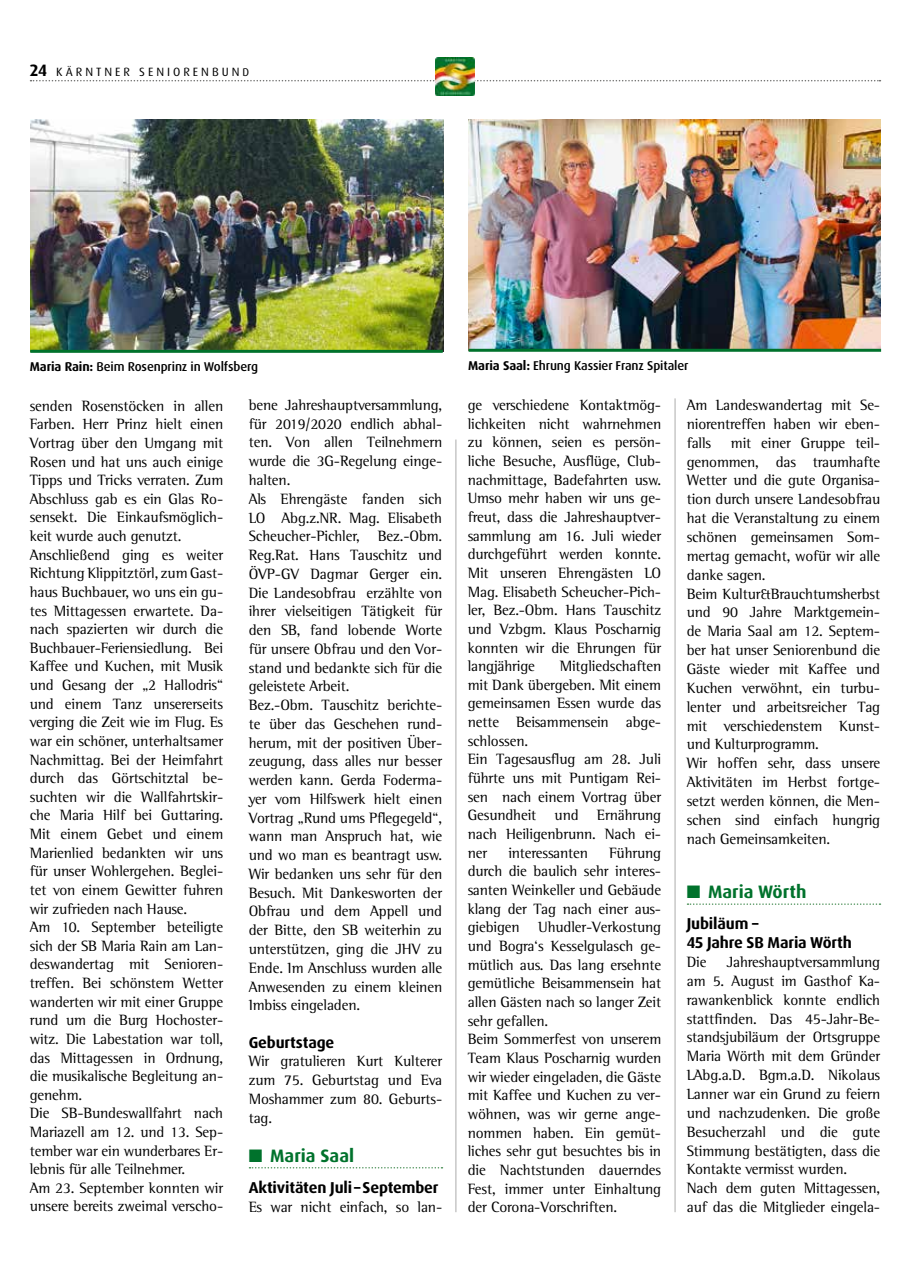
<style>
.page{position:relative;width:910px;height:1276px;background:#fff}
.page>*{position:absolute;margin:0;border:0;box-sizing:border-box;transform-origin:0 0}
.t1{font:700 18px "Dax Pro";color:#00722c}
.t2{font:700 15.75px/18.9px "Dax Pro";letter-spacing:-.01em;color:#000}
.t3{font:15.3px/18.6px "Rotis Semi Serif";letter-spacing:-.01em;color:#000}
.t4{font:500 12.75px "Dax Pro";letter-spacing:-.01em;color:#000}
.t5{font:12px "Dax Pro";letter-spacing:.25em;color:#000}
.s1{font-weight:700;font-size:16.5px}
.s2{font-size:11.25px}
.s3{font-weight:700}
</style>
<div class="page">
<svg style="left:31px;top:80px;width:849px;height:1px"></svg>
<img style="left:436px;top:57px;width:38px;height:39px">
<hr style="left:456px;top:439px;width:1px;height:773px;background:#878786">
<hr style="left:675px;top:398px;width:1px;height:814px;background:#878786">
<svg style="left:687px;top:903px;width:193px;height:2px"></svg>
<img style="left:30px;top:119px;width:413px;height:231px">
<img style="left:469px;top:119px;width:412px;height:230px">
<hr style="left:30px;top:350px;width:413px;height:3px;background:#00722c">
<hr style="left:469px;top:349px;width:412px;height:3px;background:#00722c">
<svg style="left:249px;top:1167px;width:193px;height:1px"></svg>
<p class="t5" style="left:30px;top:64px;width:221px"><span class="s1">24</span> KÄRNTNER SENIORENBUN<span class="s2">D</span></p>
<p class="t4" style="left:30px;top:358px;width:230px"><span class="s3">Maria Rain:</span> Beim Rosenprinz in Wolfsberg</p>
<p class="t4" style="left:468px;top:357px;width:222px"><span class="s3">Maria Saal:</span> Ehrung Kassier Franz Spitaler</p>
<p class="t3" style="left:249px;top:395px;width:195px">bene Jahreshauptversammlung, für 2019/2020 endlich abhal&shy;ten. Von allen Teilnehmern wurde die 3G-Regelung einge&shy;halten.<br>Als Ehrengäste fanden sich<br>LO Abg.z.NR. Mag. Elisabeth<br>Scheucher-Pichler, Bez.-Obm.<br>Reg.Rat. Hans Tauschitz und<br>ÖVP-GV Dagmar Gerger ein.<br>Die Landesobfrau erzählte von ihrer vielseitigen Tätigkeit für den SB, fand lobende Worte für unsere Obfrau und den Vor&shy;stand und bedankte sich für die geleistete Arbeit.<br>Bez.-Obm. Tauschitz berichte&shy;te über das Geschehen rund&shy;herum, mit der positiven Über&shy;zeugung, dass alles nur besser werden kann. Gerda Foderma&shy;yer vom Hilfswerk hielt einen<br>Vortrag „Rund ums Pflegegeld“, wann man Anspruch hat, wie und wo man es beantragt usw.<br>Wir bedanken uns sehr für den<br>Besuch. Mit Dankesworten der<br>Obfrau und dem Appell und der Bitte, den SB weiterhin zu unterstützen, ging die JHV zu<br>Ende. Im Anschluss wurden alle<br>Anwesenden zu einem kleinen<br>Imbiss eingeladen.</p>
<p class="t2" style="left:249px;top:1033px;width:87px">Geburtstage</p>
<p class="t3" style="left:249px;top:1052px;width:195px;text-align:justify">Wir gratulieren Kurt Kulterer zum 75. Geburtstag und Eva Moshammer zum 80. Geburts&shy;tag.</p>
<p class="t1" style="left:249px;top:1144px;width:107px">■ Maria Saal</p>
<p class="t2" style="left:249px;top:1178px;width:191px">Aktivitäten Juli–September</p>
<p class="t3" style="left:249px;top:1197px;width:195px">Es war nicht einfach, so lan-</p>
<p class="t3" style="left:468px;top:395px;width:195px;text-align:justify">ge verschiedene Kontaktmög&shy;lichkeiten nicht wahrnehmen zu können, seien es persön&shy;liche Besuche, Ausflüge, Club&shy;nachmittage, Badefahrten usw.<br>Umso mehr haben wir uns ge&shy;freut, dass die Jahreshauptver&shy;sammlung am 16. Juli wieder durchgeführt werden konnte.<br>Mit unseren Ehrengästen LO Mag. Elisabeth Scheucher-Pich&shy;ler, Bez.-Obm. Hans Tauschitz und Vzbgm. Klaus Poscharnig konnten wir die Ehrungen für langjährige</p>
<p class="t3" style="left:687px;top:395px;width:195px;text-align:justify">Am Landeswandertag mit Se&shy;niorentreffen haben wir eben&shy;falls</p>
<p class="t3" style="left:30px;top:396px;width:195px">senden Rosenstöcken in allen<br>Farben. Herr Prinz hielt einen<br>Vortrag über den Umgang mit<br>Rosen und hat uns auch einige<br>Tipps und Tricks verraten. Zum<br>Abschluss gab es ein Glas Ro&shy;sensekt. Die Einkaufsmöglich&shy;keit wurde auch genutzt.<br>Anschließend ging es weiter<br>Richtung Klippitztörl, zum Gast&shy;haus Buchbauer, wo uns ein gu&shy;tes Mittagessen erwartete. Da&shy;nach spazierten wir durch die<br>Buchbauer-Feriensiedlung. Bei<br>Kaffee und Kuchen, mit Musik und Gesang der „2 Hallodris“ und einem Tanz unsererseits verging die Zeit wie im Flug. Es war ein schöner, unterhaltsamer<br>Nachmittag. Bei der Heimfahrt durch das Görtschitztal be&shy;suchten wir die Wallfahrtskir&shy;che Maria Hilf bei Guttaring.<br>Mit einem Gebet und einem<br>Marienlied bedankten wir uns für unser Wohlergehen. Beglei&shy;tet von einem Gewitter fuhren wir zufrieden nach Hause.<br>Am 10. September beteiligte sich der SB Maria Rain am Lan&shy;deswandertag mit Senioren&shy;treffen. Bei schönstem Wetter wanderten wir mit einer Gruppe rund um die Burg Hochoster&shy;witz. Die Labestation war toll, das Mittagessen in Ordnung, die musikalische Begleitung an&shy;genehm.<br>Die SB-Bundeswallfahrt nach<br>Mariazell am 12. und 13. Sep&shy;tember war ein wunderbares Er&shy;lebnis für alle Teilnehmer.<br>Am 23. September konnten wir unsere bereits zweimal verscho-</p>
<p class="t3" style="left:687px;top:433px;width:195px;text-indent:44px">mit einer Gruppe teil&shy;genommen, das traumhafte<br>Wetter und die gute Organisa&shy;tion durch unsere Landesobfrau hat die Veranstaltung zu einem schönen gemeinsamen Som&shy;mertag gemacht, wofür wir alle danke sagen.<br>Beim Kultur&amp;Brauchtumsherbst und 90 Jahre Marktgemein&shy;de Maria Saal am 12. Septem&shy;ber hat unser Seniorenbund die<br>Gäste wieder mit Kaffee und<br>Kuchen verwöhnt, ein turbu&shy;lenter und arbeitsreicher Tag mit verschiedenstem Kunst&shy;und Kulturprogramm.<br>Wir hoffen sehr, dass unsere<br>Aktivitäten im Herbst fortge&shy;setzt werden können, die Men&shy;schen sind einfach hungrig nach Gemeinsamkeiten.</p>
<p class="t3" style="left:468px;top:656px;width:195px;text-indent:92px">Mitgliedschaften mit Dank übergeben. Mit einem gemeinsamen Essen wurde das nette Beisammensein abge&shy;schlossen.<br>Ein Tagesausflug am 28. Juli führte uns mit Puntigam Rei&shy;sen nach einem Vortrag über<br>Gesundheit und Ernährung nach Heiligenbrunn. Nach ei&shy;ner</p>
<p class="t3" style="left:468px;top:843px;width:195px;text-indent:141px">Führung durch die baulich sehr interes&shy;santen Weinkeller und Gebäude klang der Tag nach einer aus&shy;giebigen Uhudler-Verkostung und Bogra‘s Kesselgulasch ge&shy;mütlich aus. Das lang ersehnte gemütliche Beisammensein hat allen Gästen nach so langer Zeit sehr gefallen.<br>Beim Sommerfest von unserem<br>Team Klaus Poscharnig wurden wir wieder eingeladen, die Gäste mit Kaffee und Kuchen zu ver&shy;wöhnen, was wir gerne ange&shy;nommen haben. Ein gemüt&shy;liches sehr gut besuchtes bis in die Nachtstunden dauerndes<br>Fest, immer unter Einhaltung der Corona-Vorschriften.</p>
<p class="t3" style="left:508px;top:843px;width:81px">interessanten</p>
<p class="t1" style="left:687px;top:880px;width:121px">■ Maria Wörth</p>
<p class="t2" style="left:687px;top:914px;width:167px">Jubiläum –<br>45 Jahre SB Maria Wörth</p>
<p class="t3" style="left:687px;top:952px;width:21px">Die</p>
<p class="t3" style="left:687px;top:952px;width:195px;text-indent:40px">Jahreshauptversammlung am 5. August im Gasthof Ka&shy;rawankenblick konnte endlich stattfinden. Das 45-Jahr-Be&shy;standsjubiläum der Ortsgruppe<br>Maria Wörth mit dem Gründer<br>LAbg.a.D. Bgm.a.D. Nikolaus<br>Lanner war ein Grund zu feiern und nachzudenken. Die große<br>Besucherzahl und die gute<br>Stimmung bestätigten, dass die<br>Kontakte vermisst wurden.<br>Nach dem guten Mittagessen, auf das die Mitglieder eingela-</p>
</div>
